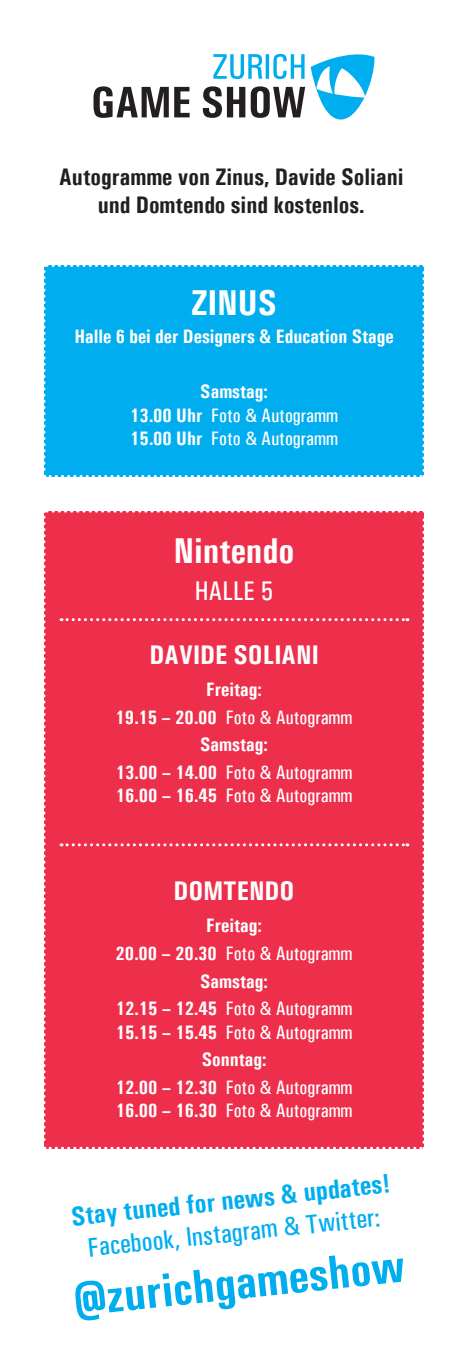
<style>
.page{position:relative;width:468px;height:1361px;background:#fff}
.page>*{position:absolute;margin:0;border:0;box-sizing:border-box;transform-origin:0 0}
.t1{font:700 condensed 48px "Univers";color:#00aeef}
.t2{font:700 condensed 36px "Univers";color:#fff}
.t3{font:500 condensed 27px "Univers";color:#00aeef}
.t4{font:700 condensed 27px "Univers";color:#00aeef}
.t5{font:700 condensed 27px "Univers";color:#fff}
.t6{font:500 condensed 27px "Univers";color:#fff}
.t7{font:700 condensed 24px/28.8px "Univers";color:#231f20;text-align:center}
.t8{font:700 condensed 19.5px/27.6px "Univers";color:#fff;text-align:center}
.t9{font:500 condensed 19.5px/23.4px "Univers";color:#fff;text-align:center}
.s1{font-weight:700}
.s2{font-weight:500}
</style>
<div class="page">
<div style="left:44px;top:265px;width:380px;height:212px;background:#00aeef"></div>
<svg style="left:93px;top:86px;width:97px;height:32px"></svg>
<svg style="left:203px;top:54px;width:171px;height:66px"></svg>
<div style="left:44px;top:511px;width:380px;height:638px;background:#ee2f4c"></div>
<p class="t7" style="left:59px;top:162px;width:346px">Autogramme von Zinus, Davide Soliani und Domtendo sind kostenlos.</p>
<h2 class="t2" style="left:191px;top:281px;width:87px">ZINUS</h2>
<p class="t8" style="left:74px;top:322px;width:321px">Halle 6 bei der Designers &amp; Education Stage</p>
<p class="t9" style="left:130px;top:380px;width:209px"><span class="s1">Samstag:<br>13.00 Uhr</span> Foto &amp; Autogramm<br><span class="s1">15.00 Uhr</span> Foto &amp; Autogramm</p>
<h2 class="t2" style="left:173px;top:529px;width:122px">Nintendo</h2>
<h3 class="t6" style="left:195px;top:574px;width:80px">HALLE 5</h3>
<h3 class="t5" style="left:149px;top:638px;width:171px">DAVIDE SOLIANI</h3>
<p class="t8" style="left:116px;top:675px;width:238px">Freitag:<br>19.15 – 20.00 <span class="s2">Foto &amp; Autogramm<br></span>Samstag:<br>13.00 – 14.00 <span class="s2">Foto &amp; Autogramm</span></p>
<p class="t9" style="left:116px;top:784px;width:238px"><span class="s1">16.00 – 16.45</span> Foto &amp; Autogramm</p>
<h3 class="t5" style="left:173px;top:874px;width:122px">DOMTENDO</h3>
<p class="t8" style="left:116px;top:911px;width:238px">Freitag:<br>20.00 – 20.30 <span class="s2">Foto &amp; Autogramm<br></span>Samstag:<br>12.15 – 12.45 <span class="s2">Foto &amp; Autogramm</span></p>
<p class="t8" style="left:116px;top:1018px;width:238px">15.15 – 15.45 <span class="s2">Foto &amp; Autogramm<br></span>Sonntag:<br>12.00 – 12.30 <span class="s2">Foto &amp; Autogramm</span></p>
<p class="t9" style="left:116px;top:1099px;width:238px"><span class="s1">16.00 – 16.30</span> Foto &amp; Autogramm</p>
<h3 class="t4" style="left:69px;top:1200px;width:322px;rotate:-6deg">Stay tuned for news &amp; updates!</h3>
<h3 class="t3" style="left:86px;top:1231px;width:295px;rotate:-6deg">Facebook, Instagram &amp; Twitter:</h3>
<h1 class="t1" style="left:71px;top:1270px;width:333px;rotate:-6deg">@zurichgameshow</h1>
</div>
